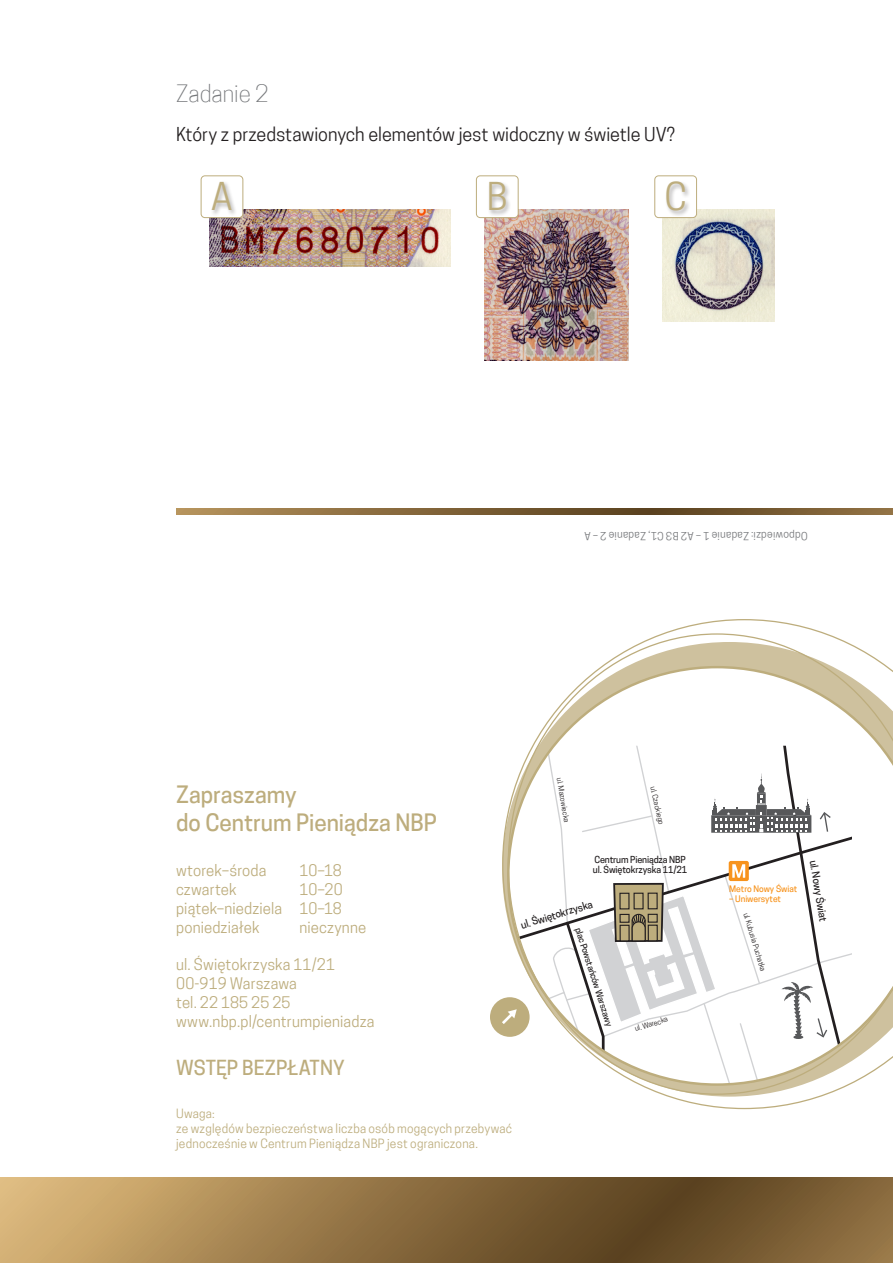
<style>
.page{position:relative;width:893px;height:1263px;background:#fff}
.page>*{position:absolute;margin:0;border:0;box-sizing:border-box;transform-origin:0 0}
.t1{font:36px "Cooper Hewitt";color:#bdad7d}
.t2{font:500 22.5px/28.5px "Cooper Hewitt";color:#bdad7d}
.t3{font:300 22.5px "Cooper Hewitt";color:#76787b}
.t4{font:500 19.5px "Cooper Hewitt";color:#bdad7d}
.t5{font:18px "Cooper Hewitt";letter-spacing:-.005em;color:#231f20}
.t6{font:15px/18.8px "Cooper Hewitt";letter-spacing:.01em;color:#bdad7d;text-align:justify}
.t7{font:12px/15px "Cooper Hewitt";letter-spacing:.02em;color:#bdad7d}
.t8{font:10.5px "Cooper Hewitt";letter-spacing:.025em;color:#76787b}
.t9{font:500 9.9px "Cooper Hewitt";color:#231f20}
.t10{font:500 9.15px/10.9px "Cooper Hewitt";letter-spacing:-.015em;color:#231f20}
.t11{font:500 8.55px "Cooper Hewitt";color:#f7931d}
.t12{font:500 8.55px "Cooper Hewitt";color:#231f20}
.t13{font:7.05px "Cooper Hewitt";color:#231f20}
</style>
<div class="page">
<svg style="left:0;top:1178px;width:893px;height:85px;background:#8f7143"></svg>
<img style="left:663px;top:209px;width:112px;height:112px">
<img style="left:484px;top:209px;width:145px;height:151px">
<img style="left:209px;top:209px;width:241px;height:57px">
<div style="left:201px;top:176px;width:42px;height:42px;background:#fff;border-radius:4px"></div>
<div style="left:201px;top:175px;width:42px;height:43px;border:1px solid #bdad7d;border-radius:4px"></div>
<div style="left:476px;top:176px;width:42px;height:42px;background:#fff;border-radius:4px"></div>
<div style="left:476px;top:175px;width:43px;height:43px;border:1px solid #bdad7d;border-radius:4px"></div>
<div style="left:655px;top:176px;width:42px;height:42px;background:#fff;border-radius:4px"></div>
<div style="left:654px;top:175px;width:43px;height:43px;border:1px solid #bdad7d;border-radius:4px"></div>
<div style="left:211px;top:180px;width:27px;height:36px;background:#231f20;opacity:.35"></div>
<div style="left:488px;top:180px;width:24px;height:36px;background:#231f20;opacity:.35"></div>
<div style="left:665px;top:180px;width:26px;height:37px;background:#231f20;opacity:.35"></div>
<svg style="left:176px;top:508px;width:717px;height:7px;background:#806338"></svg>
<div style="left:490px;top:997px;width:40px;height:40px;background:#bdad7d;border-radius:50%"></div>
<svg style="left:502px;top:619px;width:391px;height:490px"></svg>
<h2 class="t3" style="left:176px;top:80px;width:94px">Zadanie 2</h2>
<p class="t5" style="left:176px;top:124px;width:500px">Który z przedstawionych elementów jest widoczny w świetle UV?</p>
<h1 class="t1" style="left:211px;top:176px;width:23px">A</h1>
<h1 class="t1" style="left:487px;top:176px;width:23px">B</h1>
<h1 class="t1" style="left:664px;top:176px;width:24px">C</h1>
<p class="t8" style="left:808px;top:542px;width:225px;rotate:-180deg">Odpowiedzi: Zadanie 1 – A2 B3 C1, Zadanie 2 – A</p>
<h2 class="t2" style="left:176px;top:780px;width:262px">Zapraszamy<br>do Centrum Pieniądza NBP</h2>
<p class="t6" style="left:176px;top:861px;width:92px">wtorek–środa</p>
<p class="t6" style="left:299px;top:861px;width:44px">10–18</p>
<p class="t6" style="left:176px;top:880px;width:62px">czwartek</p>
<p class="t6" style="left:176px;top:880px;width:168px;text-indent:123px">10–20 piątek–niedziela 10–18 poniedziałek</p>
<p class="t6" style="left:299px;top:918px;width:68px">nieczynne</p>
<p class="t6" style="left:176px;top:955px;width:200px;text-align:left">ul. Świętokrzyska 11/21<br>00-919 Warszawa<br>tel. 22 185 25 25 www.nbp.pl/centrumpieniadza</p>
<h3 class="t4" style="left:176px;top:1056px;width:170px">WSTĘP BEZPŁATNY</h3>
<p class="t13" style="left:563px;top:777px;width:46px;rotate:80deg">ul. Mazowiecka</p>
<p class="t13" style="left:657px;top:785px;width:40px;rotate:77deg">ul. Czackiego</p>
<p class="t10" style="left:593px;top:854px;width:96px">Centrum Pieniądza NBP ul. Świętokrzyska 11/21</p>
<p class="t9" style="left:519px;top:920px;width:76px;rotate:-17deg">ul. Świętokrzyska</p>
<p class="t12" style="left:583px;top:926px;width:105px;rotate:72deg">plac Powstańców Warszawy</p>
<p class="t13" style="left:634px;top:1025px;width:36px;rotate:-17deg">ul. Warecka</p>
<p class="t7" style="left:176px;top:1106px;width:338px">Uwaga:<br>ze względów bezpieczeństwa liczba osób mogących przebywać jednocześnie w Centrum Pieniądza NBP jest ograniczona.</p>
<p class="t11" style="left:729px;top:884px;width:70px">Metro Nowy Świat</p>
<p class="t11" style="left:729px;top:894px;width:53px">– Uniwersytet</p>
<p class="t13" style="left:750px;top:911px;width:62px;rotate:73deg">ul. Kubusia Puchatka</p>
<p class="t9" style="left:819px;top:859px;width:63px;rotate:81deg">ul. Nowy Świat</p>
</div>
